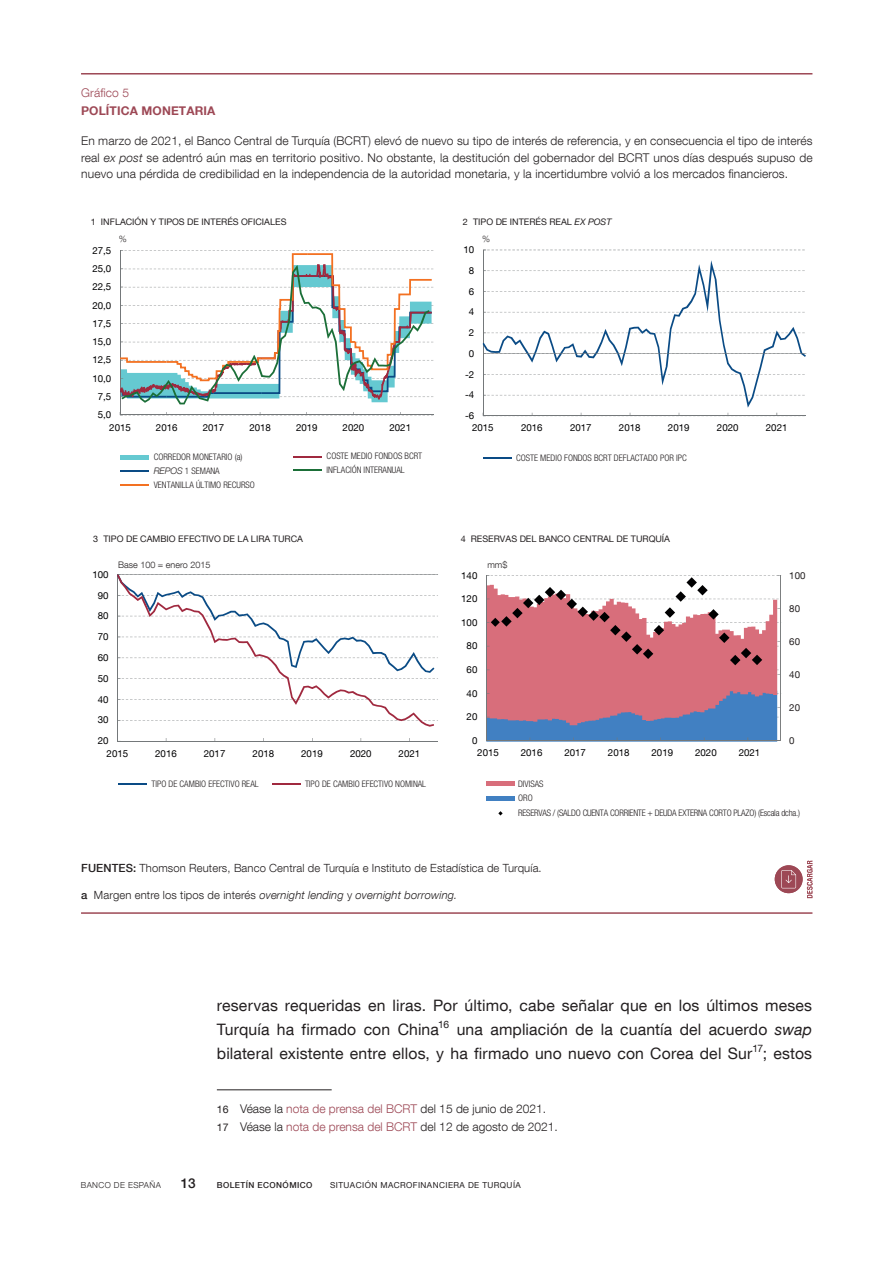
<style>
.page{position:relative;width:893px;height:1263px;background:#fff}
.page>*{position:absolute;margin:0;border:0;box-sizing:border-box;transform-origin:0 0}
.t1{font:15.75px/24px "Bd E Neue Helvetica";letter-spacing:.01em;color:#231f20;text-align:justify}
.t2{font:500 13.5px "Bd E Neue Helvetica";color:#231f20}
.Citas_10_texto{font:300 12px/16.5px "Bd E Neue Helvetica";color:#231f20;text-align:justify}
.t3{font:700 12px "Bd E Neue Helvetica";letter-spacing:.01em;color:#9d4855}
.t4{font:300 12px "Bd E Neue Helvetica";letter-spacing:.01em;color:#9d4855}
.t5{font:300 11.25px "Bd E Neue Helvetica";letter-spacing:.01em;color:#231f20}
.t6{font:italic 300 11.25px "Bd E Neue Helvetica";letter-spacing:.01em;color:#231f20}
.t7{font:9.75px "Bd E Neue Helvetica";color:#000002}
.t8{font:9.75px "Bd E Neue Helvetica";color:#231f20}
.t9{font:300 condensed 9px/13.6px "Bd E Neue Helvetica";color:#231f20}
.t10{font:9px/17.1px "Bd E Neue Helvetica";color:#231f20}
.t11{font:300 condensed 9px/14.9px "Bd E Neue Helvetica";letter-spacing:-.02em;color:#231f20}
.t12{font:300 9px "Bd E Neue Helvetica";color:#231f20}
.t13{font:8.25px "Bd E Neue Helvetica";letter-spacing:.05em;color:#231f20}
.t14{font:500 8.25px "Bd E Neue Helvetica";letter-spacing:.05em;color:#231f20}
.t15{font:300 8.25px "Bd E Neue Helvetica";letter-spacing:.05em;color:#231f20}
.s1{font-style:italic}
.s2{font-weight:300}
.s3{font-style:italic;font-stretch:normal}
.s4{font-weight:500}
.s5{font-weight:500;font-style:normal}
.s6{font-style:normal}
.s7{font-weight:400;font-size:10.5px}
.s8{color:#9d4855}
</style>
<div class="page">
<hr style="left:217px;top:1089px;width:115px;height:1px;background:#231f20">
<hr style="left:81px;top:73px;width:731px;height:2px;background:#9d4855">
<hr style="left:81px;top:912px;width:731px;height:2px;background:#9d4855">
<svg style="left:123px;top:250px;width:310px;height:165px"></svg>
<hr style="left:120px;top:250px;width:1px;height:165px;background:#74787a">
<hr style="left:120px;top:415px;width:313px;height:1px;background:#74787a">
<svg style="left:120px;top:250px;width:312px;height:154px"></svg>
<hr style="left:120px;top:455px;width:29px;height:4px;background:#65c9d1">
<hr style="left:120px;top:470px;width:29px;height:2px;background:#0a4b85">
<svg style="left:293px;top:456px;width:29px;height:1px"></svg>
<hr style="left:120px;top:484px;width:29px;height:2px;background:#f37122">
<svg style="left:293px;top:470px;width:29px;height:1px"></svg>
<svg style="left:486px;top:250px;width:319px;height:166px"></svg>
<hr style="left:483px;top:250px;width:1px;height:166px;background:#74787a">
<hr style="left:483px;top:416px;width:322px;height:1px;background:#74787a">
<svg style="left:483px;top:260px;width:323px;height:148px"></svg>
<svg style="left:483px;top:353px;width:323px;height:1px"></svg>
<hr style="left:483px;top:457px;width:29px;height:2px;background:#0a4b85">
<hr style="left:117px;top:574px;width:1px;height:167px;background:#74787a">
<hr style="left:117px;top:741px;width:321px;height:1px;background:#74787a">
<svg style="left:118px;top:679px;width:316px;height:48px"></svg>
<svg style="left:117px;top:574px;width:321px;height:105px"></svg>
<hr style="left:118px;top:783px;width:29px;height:2px;background:#0a4b85">
<hr style="left:272px;top:783px;width:29px;height:2px;background:#a0293f">
<hr style="left:780px;top:575px;width:1px;height:166px;background:#7c7f80">
<svg style="left:486px;top:575px;width:294px;height:167px"></svg>
<svg style="left:498px;top:811px;width:5px;height:4px"></svg>
<div style="left:486px;top:781px;width:29px;height:5px;background:#d86e7b"></div>
<div style="left:486px;top:796px;width:29px;height:5px;background:#4180c2"></div>
<svg style="left:807px;top:860px;width:5px;height:38px"></svg>
<div style="left:775px;top:865px;width:28px;height:28px;background:#9d4855;border-radius:50%"></div>
<svg style="left:781px;top:870px;width:15px;height:18px"></svg>
<p class="t4" style="left:81px;top:85px;width:49px">Gráfico 5</p>
<p class="t3" style="left:81px;top:103px;width:136px">POLÍTICA MONETARIA</p>
<p class="Citas_10_texto" style="left:81px;top:133px;width:733px">En marzo de 2021, el Banco Central de Turquía (BCRT) elevó de nuevo su tipo de interés de referencia, y en consecuencia el tipo de interés real <span class="s1">ex post</span> se adentró aún mas en territorio positivo. No obstante, la destitución del gobernador del BCRT unos días después supuso de nuevo una pérdida de credibilidad en la independencia de la autoridad monetaria, y la incertidumbre volvió a los mercados financieros.</p>
<p class="t10" style="left:119px;top:213px;width:169px;text-indent:-28px">1 INFLACIÓN Y TIPOS DE INTERÉS OFICIALES <span class="s2">%</span></p>
<p class="t7" style="left:92px;top:244px;width:20px">27,5</p>
<p class="t7" style="left:92px;top:263px;width:20px">25,0</p>
<p class="t7" style="left:92px;top:281px;width:20px">22,5</p>
<p class="t7" style="left:92px;top:299px;width:20px">20,0</p>
<p class="t7" style="left:92px;top:317px;width:20px">17,5</p>
<p class="t7" style="left:92px;top:336px;width:20px">15,0</p>
<p class="t7" style="left:92px;top:354px;width:20px">12,5</p>
<p class="t7" style="left:92px;top:372px;width:20px">10,0</p>
<p class="t7" style="left:98px;top:390px;width:15px">7,5</p>
<p class="t7" style="left:98px;top:409px;width:15px">5,0</p>
<p class="t7" style="left:109px;top:421px;width:23px">2015</p>
<p class="t7" style="left:156px;top:421px;width:23px">2016</p>
<p class="t7" style="left:203px;top:421px;width:23px">2017</p>
<p class="t7" style="left:249px;top:421px;width:23px">2018</p>
<p class="t7" style="left:296px;top:421px;width:23px">2019</p>
<p class="t7" style="left:343px;top:421px;width:23px">2020</p>
<p class="t7" style="left:389px;top:421px;width:23px">2021</p>
<p class="t9" style="left:154px;top:450px;width:90px">CORREDOR MONETARIO (a)<br><span class="s3">REPOS</span> 1 SEMANA</p>
<p class="t9" style="left:327px;top:449px;width:97px">COSTE MEDIO FONDOS BCRT</p>
<p class="t9" style="left:154px;top:478px;width:103px">VENTANILLA ÚLTIMO RECURSO</p>
<p class="t9" style="left:327px;top:463px;width:80px">INFLACIÓN INTERANUAL</p>
<p class="t10" style="left:93px;top:530px;width:211px">3 TIPO DE CAMBIO EFECTIVO DE LA LIRA TURCA</p>
<p class="t12" style="left:118px;top:559px;width:94px">Base 100 = enero 2015</p>
<p class="t7" style="left:92px;top:568px;width:18px">100</p>
<p class="t7" style="left:98px;top:589px;width:12px">90</p>
<p class="t7" style="left:98px;top:610px;width:12px">80</p>
<p class="t7" style="left:98px;top:631px;width:12px">70</p>
<p class="t7" style="left:98px;top:651px;width:12px">60</p>
<p class="t7" style="left:98px;top:672px;width:12px">50</p>
<p class="t7" style="left:98px;top:693px;width:12px">40</p>
<p class="t7" style="left:98px;top:714px;width:12px">30</p>
<p class="t7" style="left:98px;top:735px;width:12px">20</p>
<p class="t7" style="left:107px;top:747px;width:23px">2015</p>
<p class="t7" style="left:155px;top:747px;width:23px">2016</p>
<p class="t7" style="left:204px;top:747px;width:23px">2017</p>
<p class="t7" style="left:253px;top:747px;width:23px">2018</p>
<p class="t7" style="left:301px;top:747px;width:23px">2019</p>
<p class="t7" style="left:350px;top:747px;width:23px">2020</p>
<p class="t7" style="left:399px;top:747px;width:23px">2021</p>
<p class="t9" style="left:151px;top:776px;width:109px">TIPO DE CAMBIO EFECTIVO REAL</p>
<p class="t9" style="left:305px;top:776px;width:123px">TIPO DE CAMBIO EFECTIVO NOMINAL</p>
<p class="t10" style="left:482px;top:213px;width:131px;text-indent:-19px">2 TIPO DE INTERÉS REAL <span class="s1">EX POST </span><span class="s2">%</span></p>
<p class="t7" style="left:463px;top:244px;width:12px">10</p>
<p class="t7" style="left:469px;top:264px;width:7px">8</p>
<p class="t7" style="left:469px;top:285px;width:7px">6</p>
<p class="t7" style="left:469px;top:306px;width:7px">4</p>
<p class="t7" style="left:469px;top:326px;width:7px">2</p>
<p class="t7" style="left:469px;top:347px;width:7px">0</p>
<p class="t7" style="left:465px;top:368px;width:11px">-2</p>
<p class="t7" style="left:465px;top:389px;width:11px">-4</p>
<p class="t7" style="left:465px;top:409px;width:11px">-6</p>
<p class="t7" style="left:472px;top:422px;width:23px">2015</p>
<p class="t7" style="left:521px;top:422px;width:23px">2016</p>
<p class="t7" style="left:570px;top:422px;width:23px">2017</p>
<p class="t7" style="left:619px;top:422px;width:23px">2018</p>
<p class="t7" style="left:668px;top:422px;width:23px">2019</p>
<p class="t7" style="left:717px;top:422px;width:23px">2020</p>
<p class="t7" style="left:766px;top:422px;width:23px">2021</p>
<p class="t9" style="left:516px;top:451px;width:172px">COSTE MEDIO FONDOS BCRT DEFLACTADO POR IPC</p>
<p class="t10" style="left:461px;top:530px;width:211px">4 RESERVAS DEL BANCO CENTRAL DE TURQUÍA</p>
<p class="t12" style="left:487px;top:559px;width:22px">mm$</p>
<p class="t7" style="left:461px;top:569px;width:18px">140</p>
<p class="t7" style="left:461px;top:593px;width:18px">120</p>
<p class="t7" style="left:461px;top:616px;width:18px">100</p>
<p class="t7" style="left:467px;top:640px;width:12px">80</p>
<p class="t7" style="left:467px;top:663px;width:12px">60</p>
<p class="t7" style="left:467px;top:687px;width:12px">40</p>
<p class="t7" style="left:467px;top:711px;width:12px">20</p>
<p class="t7" style="left:472px;top:734px;width:7px">0</p>
<p class="t8" style="left:789px;top:569px;width:18px">100</p>
<p class="t8" style="left:789px;top:602px;width:12px">80</p>
<p class="t8" style="left:789px;top:635px;width:12px">60</p>
<p class="t8" style="left:789px;top:668px;width:12px">40</p>
<p class="t8" style="left:789px;top:701px;width:12px">20</p>
<p class="t8" style="left:789px;top:734px;width:7px">0</p>
<p class="t7" style="left:477px;top:747px;width:23px">2015</p>
<p class="t7" style="left:521px;top:747px;width:23px">2016</p>
<p class="t7" style="left:564px;top:747px;width:23px">2017</p>
<p class="t7" style="left:608px;top:747px;width:23px">2018</p>
<p class="t7" style="left:651px;top:747px;width:23px">2019</p>
<p class="t7" style="left:695px;top:747px;width:23px">2020</p>
<p class="t7" style="left:739px;top:747px;width:23px">2021</p>
<p class="t11" style="left:518px;top:776px;width:284px">DIVISAS<br>ORO<br>RESERVAS / (SALDO CUENTA CORRIENTE + DEUDA EXTERNA CORTO PLAZO) (Escala dcha.)</p>
<p class="t5" style="left:81px;top:861px;width:462px"><span class="s4">FUENTES:</span> Thomson Reuters, Banco Central de Turquía e Instituto de Estadística de Turquía.</p>
<p class="t6" style="left:81px;top:888px;width:378px"><span class="s5">a</span> <span class="s6">Margen entre los tipos de interés</span> overnight lending <span class="s6">y</span> overnight borrowing.</p>
<p class="t1" style="left:217px;top:993px;width:597px">reservas requeridas en liras. Por último, cabe señalar que en los últimos meses Turquía ha firmado con China<sup>16</sup> una ampliación de la cuantía del acuerdo <span class="s1">swap </span>bilateral existente entre ellos, y ha firmado uno nuevo con Corea del Sur<sup>17</sup>; estos</p>
<p class="Citas_10_texto" style="left:217px;top:1100px;width:331px"><span class="s7">16</span> Véase la <span class="s8">nota de prensa del BCRT</span> del 15 de junio de 2021.</p>
<p class="Citas_10_texto" style="left:217px;top:1118px;width:342px"><span class="s7">17</span> Véase la <span class="s8">nota de prensa del BCRT</span> del 12 de agosto de 2021.</p>
<p class="t15" style="left:81px;top:1180px;width:82px">BANCO DE ESPAÑA</p>
<p class="t2" style="left:181px;top:1175px;width:16px">13</p>
<p class="t14" style="left:217px;top:1180px;width:97px">BOLETÍN ECONÓMICO</p>
<p class="t13" style="left:330px;top:1180px;width:192px">SITUACIÓN MACROFINANCIERA DE TURQUÍA</p>
</div>
